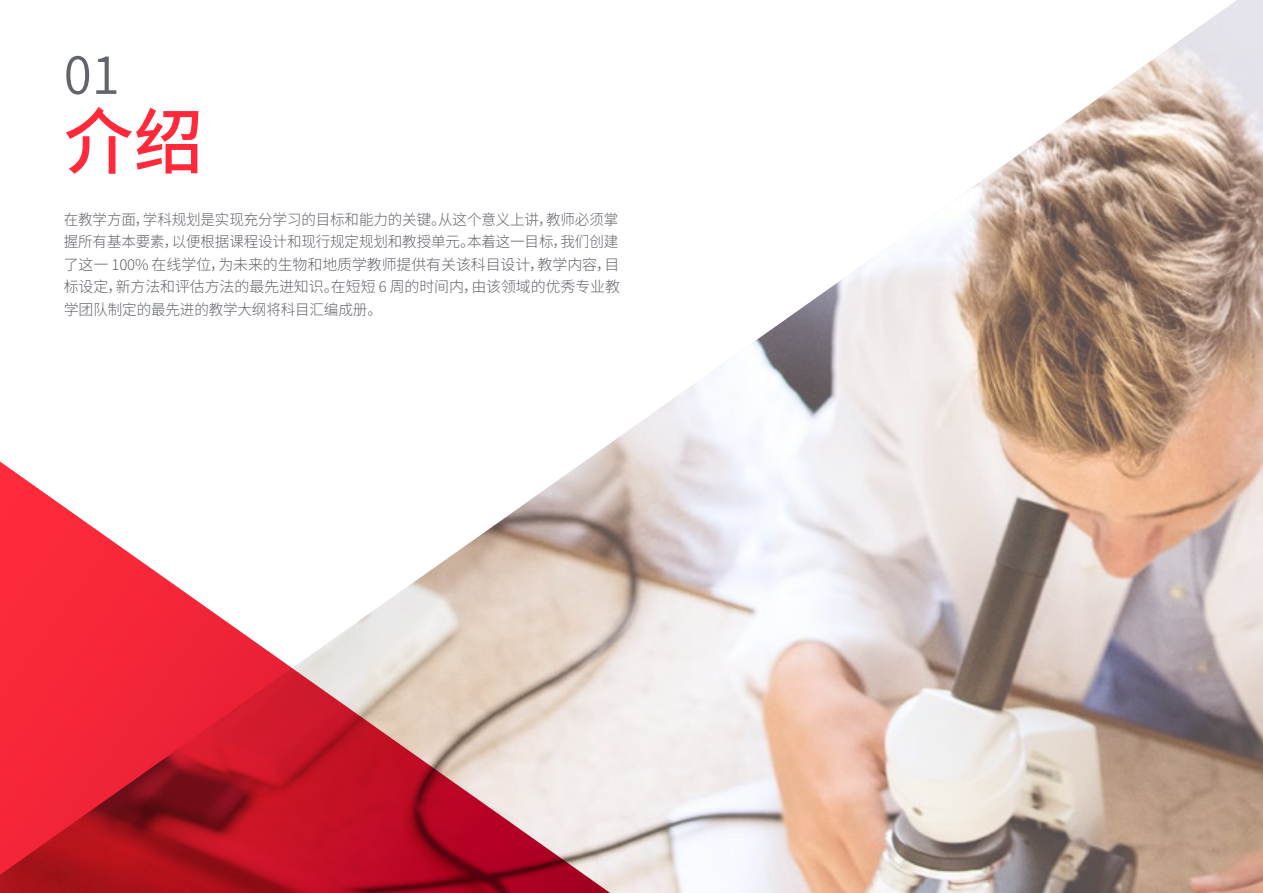
<style>
.page{position:relative;width:1263px;height:893px;background:#fff}
.page>*{position:absolute;margin:0;border:0;box-sizing:border-box;transform-origin:0 0}
.t1{font:500 72px "Source Han Sans CN";color:#ff293a}
.t2{font:52.5px "Source Han Sans CN";color:#61646a}
.t3{font:300 15px/22.5px "Source Han Sans CN";letter-spacing:-.01em;color:#61646a;text-align:justify}
</style>
<div class="page">
<img style="left:607px;top:0;width:656px;height:893px">
<svg style="left:0;top:446px;width:640px;height:447px"></svg>
<h2 class="t2" style="left:64px;top:45px;width:57px">01</h2>
<h1 class="t1" style="left:64px;top:101px;width:141px">介绍</h1>
<p class="t3" style="left:64px;top:208px;width:558px">在教学方面，学科规划是实现充分学习的目标和能力的关键。从这个意义上讲，教师必须掌握所有基本要素，以便根据课程设计和现行规定规划和教授单元。本着这一目标，我们创建了这一 100% 在线学位，为未来的生物和地质学教师提供有关该科目设计，教学内容，目标设定，新方法和评估方法的最先进知识。在短短 6 周的时间内，由该领域的优秀专业教学团队制定的最先进的教学大纲将科目汇编成册。</p>
</div>
